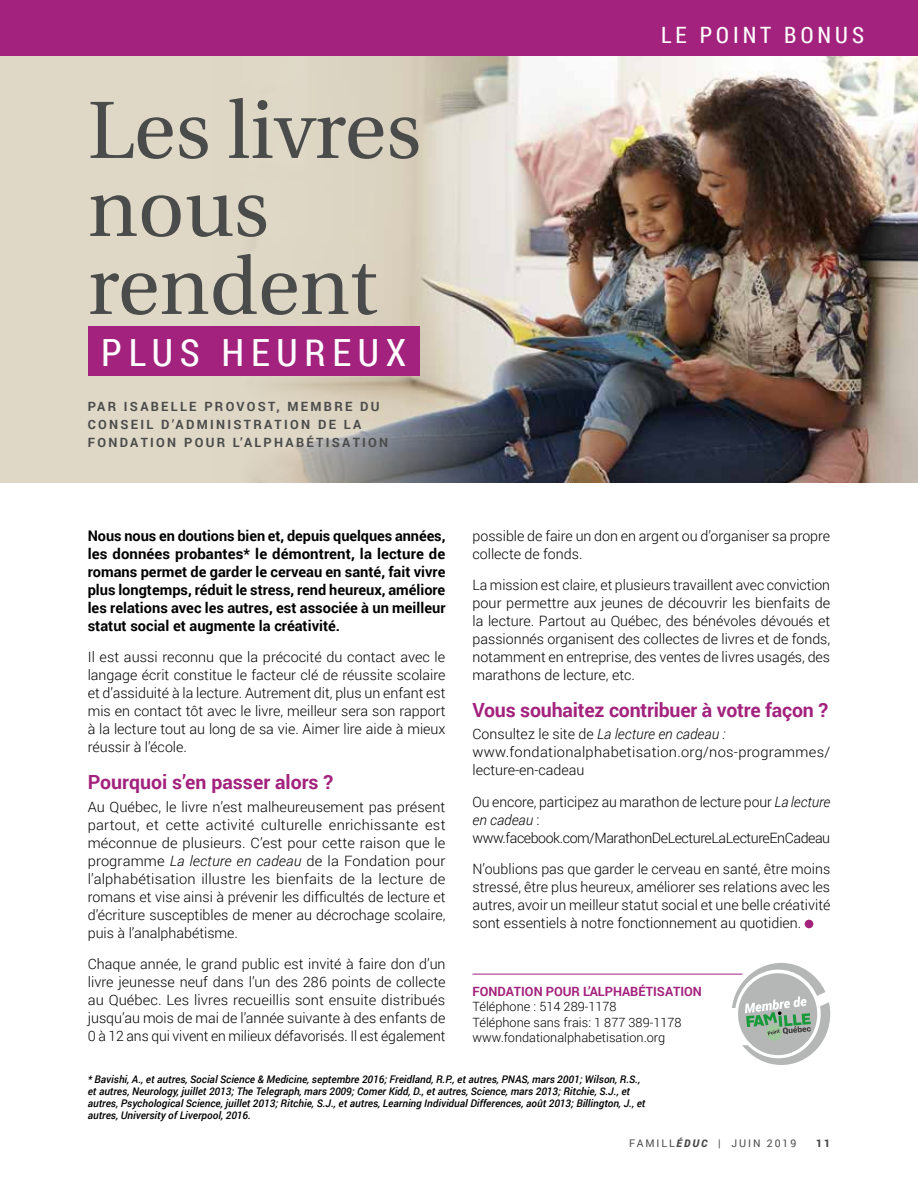
<style>
.page{position:relative;width:918px;height:1188px;background:#fff}
.page>*{position:absolute;margin:0;border:0;box-sizing:border-box;transform-origin:0 0}
.t1{font:81px/78px "Utopia";color:#4a4b4b}
.t2{font:37.5px "Roboto Condensed";letter-spacing:.18em;color:#fff}
.t3{font:22.5px "Roboto Condensed";letter-spacing:.18em;color:#fff}
.t4{font:700 19.5px "Roboto";letter-spacing:-.01em;color:#a3227d}
.t5{font:700 14.7px/18px "Roboto";color:#000;text-align:justify}
.t6{font:300 14.25px/18px "Roboto";color:#000;text-align:justify}
.t7{font:300 14.25px/18px "Roboto";letter-spacing:-.03em;color:#000}
.t8{font:300 14.25px/18px "Roboto";letter-spacing:.02em;color:#000}
.t9{font:700 12.75px/18px "Roboto";letter-spacing:.18em;color:#4a4b4b}
.t10{font:300 12.75px/15.3px "Roboto";color:#000}
.t11{font:700 12.75px "Roboto";color:#a3227d}
.t12{font:italic 500 10.5px/12px "Roboto";color:#000}
.t13{font:10.5px "Roboto";letter-spacing:.18em;color:#4a4b4b}
.t14{font:900 10.5px "Roboto";color:#4a4b4b}
.s1{font-style:italic}
.s2{font-weight:900;font-style:italic}
</style>
<div class="page">
<div style="left:0;top:0;width:918px;height:56px;background:#a3227d"></div>
<div style="left:0;top:56px;width:918px;height:427px;background:#dfd8c6"></div>
<img style="left:253px;top:56px;width:665px;height:427px">
<div style="left:805px;top:920px;width:8px;height:8px;background:#a3227d;border-radius:50%"></div>
<div style="left:88px;top:326px;width:332px;height:50px;background:#a3227d"></div>
<svg style="left:732px;top:963px;width:98px;height:102px"></svg>
<hr style="left:472px;top:974px;width:270px;height:1px;background:#a3227d">
<h1 class="t1" style="left:88px;top:93px;width:335px">Les livres nous rendent</h1>
<h2 class="t2" style="left:101px;top:326px;width:306px">PLUS HEUREUX</h2>
<p class="t9" style="left:88px;top:397px;width:302px">PAR ISABELLE PROVOST, MEMBRE DU<br>CONSEIL D’ADMINISTRATION DE LA<br>FONDATION POUR L’ALPHABÉTISATION</p>
<h3 class="t3" style="left:661px;top:19px;width:204px">LE POINT BONUS</h3>
<p class="t5" style="left:88px;top:526px;width:359px">Nous nous en doutions bien et, depuis quelques années, les données probantes* le démontrent, la lecture de romans permet de garder le cerveau en santé, fait vivre plus longtemps, réduit le stress, rend heureux, améliore les relations avec les autres, est associée à un meilleur statut social et augmente la créativité.</p>
<p class="t6" style="left:88px;top:648px;width:359px">Il est aussi reconnu que la précocité du contact avec le langage écrit constitue le facteur clé de réussite scolaire et d’assiduité à la lecture. Autrement dit, plus un enfant est mis en contact tôt avec le livre, meilleur sera son rapport à la lecture tout au long de sa vie. Aimer lire aide à mieux réussir à l’école.</p>
<h3 class="t4" style="left:88px;top:769px;width:247px">Pourquoi s’en passer alors ?</h3>
<p class="t6" style="left:88px;top:797px;width:359px">Au Québec, le livre n’est malheureusement pas présent partout, et cette activité culturelle enrichissante est méconnue de plusieurs. C’est pour cette raison que le programme <span class="s1">La lecture en cadeau</span> de la Fondation pour l’alphabétisation illustre les bienfaits de la lecture de romans et vise ainsi à prévenir les difficultés de lecture et d’écriture susceptibles de mener au décrochage scolaire, puis à l’analphabétisme.</p>
<p class="t6" style="left:88px;top:955px;width:359px">Chaque année, le grand public est invité à faire don d’un livre jeunesse neuf dans l’un des 286 points de collecte au Québec. Les livres recueillis sont ensuite distribués jusqu’au mois de mai de l’année suivante à des enfants de 0 à 12 ans qui vivent en milieux défavorisés. Il est également</p>
<p class="t6" style="left:472px;top:526px;width:359px">possible de faire un don en argent ou d’organiser sa propre collecte de fonds.</p>
<p class="t6" style="left:472px;top:576px;width:359px">La mission est claire, et plusieurs travaillent avec conviction pour permettre aux jeunes de découvrir les bienfaits de la lecture. Partout au Québec, des bénévoles dévoués et passionnés organisent des collectes de livres et de fonds, notamment en entreprise, des ventes de livres usagés, des marathons de lecture, etc.</p>
<h3 class="t4" style="left:472px;top:696px;width:357px">Vous souhaitez contribuer à votre façon ?</h3>
<p class="t8" style="left:472px;top:725px;width:359px">Consultez le site de <span class="s1">La lecture en cadeau : </span>www.fondationalphabetisation.org/nos-programmes/ lecture-en-cadeau</p>
<p class="t7" style="left:472px;top:792px;width:359px">Ou encore, participez au marathon de lecture pour <span class="s1">La lecture en cadeau</span> : www.facebook.com/MarathonDeLectureLaLectureEnCadeau</p>
<p class="t6" style="left:472px;top:860px;width:359px">N’oublions pas que garder le cerveau en santé, être moins stressé, être plus heureux, améliorer ses relations avec les autres, avoir un meilleur statut social et une belle créativité sont essentiels à notre fonctionnement au quotidien.</p>
<p class="t11" style="left:472px;top:983px;width:231px">FONDATION POUR L’ALPHABÉTISATION</p>
<p class="t10" style="left:472px;top:999px;width:211px">Téléphone : 514 289-1178<br>Téléphone sans frais: 1 877 389-1178 www.fondationalphabetisation.org</p>
<p class="t12" style="left:88px;top:1073px;width:559px">* Bavishi, A., et autres, Social Science &amp; Medicine, septembre 2016; Freidland, R.P., et autres, PNAS, mars 2001; Wilson, R.S., et autres, Neurology, juillet 2013; The Telegraph, mars 2009; Comer Kidd, D., et autres, Science, mars 2013; Ritchie, S.J., et autres, Psychological Science, juillet 2013; Ritchie, S.J., et autres, Learning Individual Differences, août 2013; Billington, J., et autres, University of Liverpool, 2016.</p>
<p class="t13" style="left:629px;top:1136px;width:169px">FAMILL<span class="s2">ÉDUC</span> | JUIN 2019</p>
<p class="t14" style="left:816px;top:1136px;width:16px">11</p>
</div>
